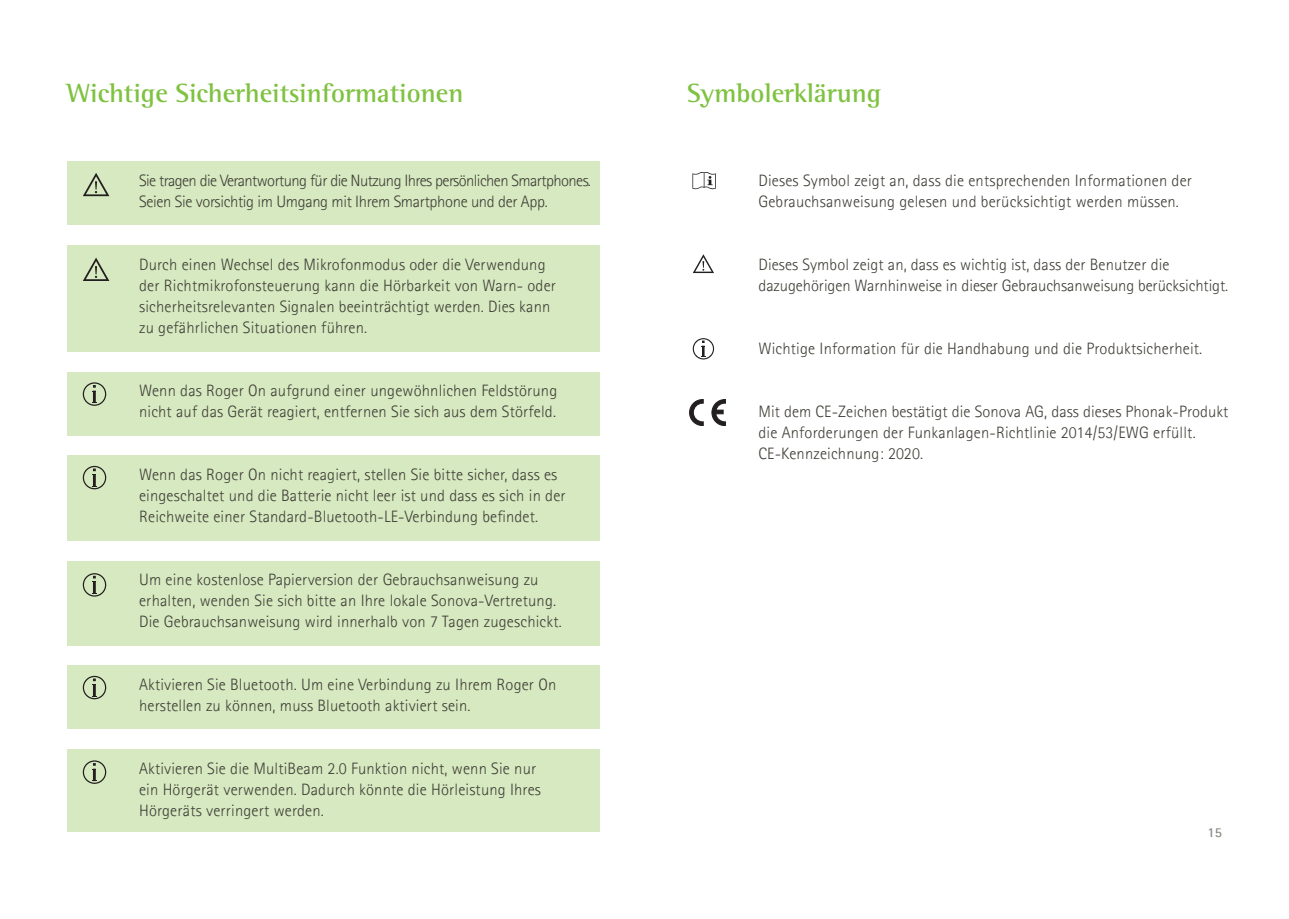
<style>
.page{position:relative;width:1289px;height:919px;background:#fff}
.page>*{position:absolute;margin:0;border:0;box-sizing:border-box;transform-origin:0 0}
.t1{font:700 27px "Rotis Semifor Phonak";color:#7fc241}
.t2{font:300 16.5px/21px "Rotis Sansfor Phonak";letter-spacing:.01em;color:#3f3d36}
.t3{font:300 16.5px/21px "Rotis Sansfor Phonak";letter-spacing:-.035em;color:#3f3d36}
.t4{font:700 13.5px "Rotis Sansfor Phonak";color:#8b8b83}
</style>
<div class="page">
<div style="left:67px;top:748px;width:532px;height:83px;background:#d6e9c0"></div>
<div style="left:67px;top:372px;width:532px;height:63px;background:#d6e9c0"></div>
<div style="left:67px;top:455px;width:532px;height:85px;background:#d6e9c0"></div>
<div style="left:67px;top:561px;width:532px;height:84px;background:#d6e9c0"></div>
<div style="left:67px;top:664px;width:532px;height:64px;background:#d6e9c0"></div>
<div style="left:67px;top:245px;width:532px;height:106px;background:#d6e9c0"></div>
<div style="left:67px;top:162px;width:532px;height:63px;background:#d6e9c0"></div>
<svg style="left:692px;top:338px;width:22px;height:21px"></svg>
<svg style="left:692px;top:172px;width:23px;height:17px"></svg>
<svg style="left:693px;top:254px;width:21px;height:19px"></svg>
<svg style="left:83px;top:173px;width:26px;height:23px"></svg>
<svg style="left:689px;top:399px;width:14px;height:27px"></svg>
<svg style="left:711px;top:399px;width:14px;height:27px"></svg>
<svg style="left:83px;top:466px;width:23px;height:23px"></svg>
<svg style="left:83px;top:675px;width:23px;height:24px"></svg>
<svg style="left:83px;top:257px;width:26px;height:24px"></svg>
<svg style="left:83px;top:382px;width:23px;height:24px"></svg>
<svg style="left:83px;top:573px;width:23px;height:23px"></svg>
<svg style="left:83px;top:760px;width:23px;height:23px"></svg>
<h1 class="t1" style="left:67px;top:76px;width:398px">Wichtige Sicherheitsinformationen</h1>
<p class="t3" style="left:139px;top:170px;width:453px">Sie tragen die Verantwortung für die Nutzung Ihres persönlichen Smartphones.<br>Seien Sie vorsichtig im Umgang mit Ihrem Smartphone und der App.</p>
<p class="t2" style="left:139px;top:254px;width:418px">Durch einen Wechsel des Mikrofonmodus oder die Verwendung der Richtmikrofonsteuerung kann die Hörbarkeit von Warn- oder sicherheitsrelevanten Signalen beeinträchtigt werden. Dies kann zu gefährlichen Situationen führen.</p>
<p class="t2" style="left:139px;top:380px;width:420px">Wenn das Roger On aufgrund einer ungewöhnlichen Feldstörung nicht auf das Gerät reagiert, entfernen Sie sich aus dem Störfeld.</p>
<p class="t2" style="left:139px;top:464px;width:428px">Wenn das Roger On nicht reagiert, stellen Sie bitte sicher, dass es eingeschaltet und die Batterie nicht leer ist und dass es sich in der<br>Reichweite einer Standard-Bluetooth-LE-Verbindung befindet.</p>
<p class="t2" style="left:139px;top:569px;width:424px">Um eine kostenlose Papierversion der Gebrauchsanweisung zu erhalten, wenden Sie sich bitte an Ihre lokale Sonova-Vertretung.<br>Die Gebrauchsanweisung wird innerhalb von 7 Tagen zugeschickt.</p>
<p class="t2" style="left:139px;top:674px;width:419px">Aktivieren Sie Bluetooth. Um eine Verbindung zu Ihrem Roger On herstellen zu können, muss Bluetooth aktiviert sein.</p>
<p class="t2" style="left:139px;top:758px;width:403px">Aktivieren Sie die MultiBeam 2.0 Funktion nicht, wenn Sie nur ein Hörgerät verwenden. Dadurch könnte die Hörleistung Ihres<br>Hörgeräts verringert werden.</p>
<h1 class="t1" style="left:687px;top:76px;width:196px">Symbolerklärung</h1>
<p class="t2" style="left:758px;top:170px;width:435px">Dieses Symbol zeigt an, dass die entsprechenden Informationen der<br>Gebrauchsanweisung gelesen und berücksichtigt werden müssen.</p>
<p class="t2" style="left:758px;top:254px;width:471px">Dieses Symbol zeigt an, dass es wichtig ist, dass der Benutzer die dazugehörigen Warnhinweise in dieser Gebrauchsanweisung berücksichtigt.</p>
<p class="t2" style="left:758px;top:338px;width:445px">Wichtige Information für die Handhabung und die Produktsicherheit.</p>
<p class="t2" style="left:758px;top:401px;width:471px">Mit dem CE-Zeichen bestätigt die Sonova AG, dass dieses Phonak-Produkt die Anforderungen der Funkanlagen-Richtlinie 2014/53/EWG erfüllt.<br>CE-Kennzeichnung: 2020.</p>
<p class="t4" style="left:1207px;top:823px;width:16px">15</p>
</div>
